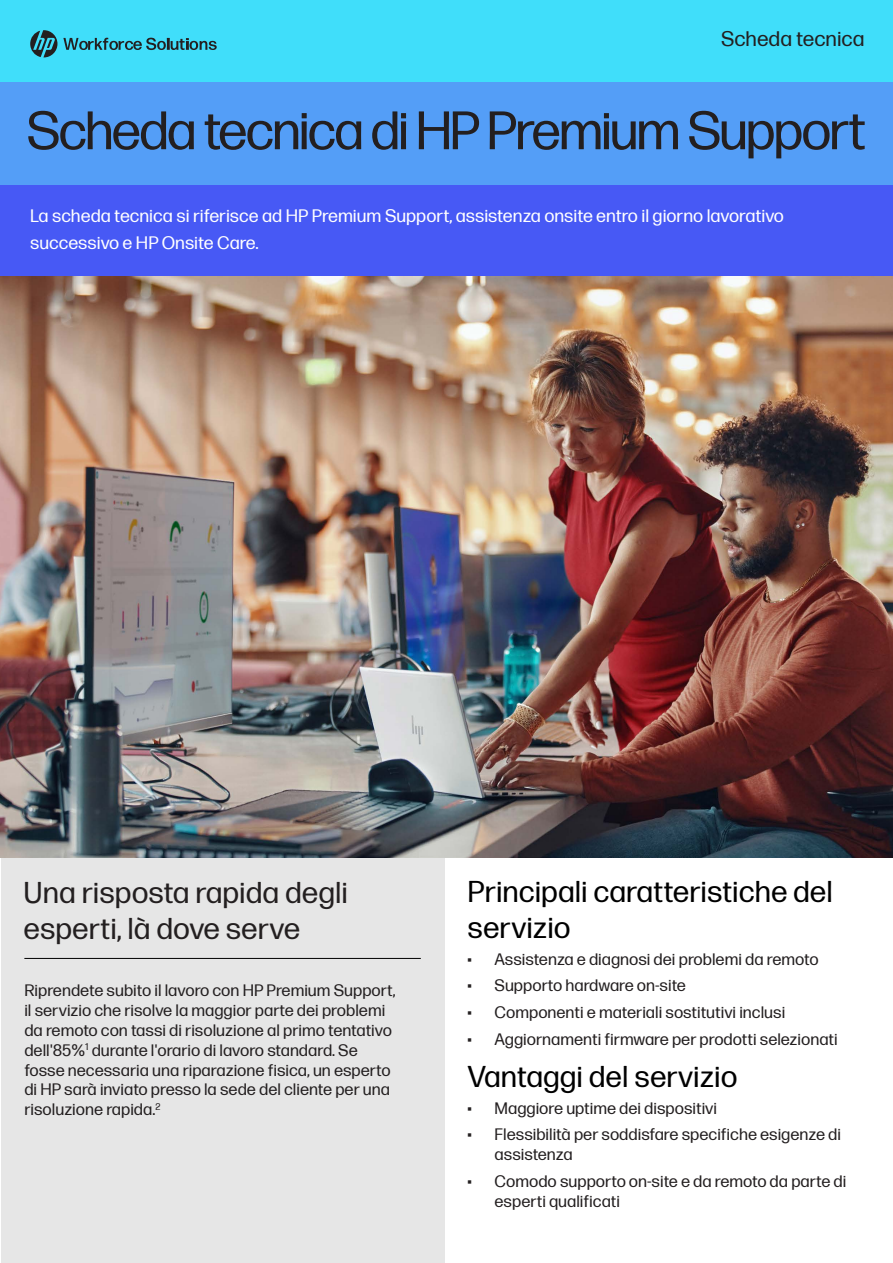
<style>
.page{position:relative;width:893px;height:1263px;background:#fff}
.page>*{position:absolute;margin:0;border:0;box-sizing:border-box;transform-origin:0 0}
.t1{font:54px "Forma DJR Cyrillic Display";color:#231f20}
.t2{font:30px/36px "Forma DJR Micro";color:#000}
.t3{font:30px/36px "Forma DJR Micro";color:#231f20}
.t4{font:21px "Forma DJR Micro";color:#231f20}
.t5{font:18px/27px "Forma DJR Micro";color:#fff}
.t6{font:16.5px/19.8px "Forma DJR Micro";color:#231f20}
</style>
<div class="page">
<div style="left:0;top:82px;width:893px;height:103px;background:#549ef7"></div>
<div style="left:0;top:0;width:893px;height:82px;background:#40defa"></div>
<svg style="left:63px;top:38px;width:154px;height:12px"></svg>
<svg style="left:30px;top:30px;width:27px;height:27px"></svg>
<div style="left:1px;top:857px;width:444px;height:406px;background:#e6e6e6"></div>
<img style="left:0;top:275px;width:893px;height:582px">
<div style="left:0;top:185px;width:893px;height:90px;background:#4759f5"></div>
<hr style="left:24px;top:958px;width:397px;height:1px;background:#000">
<p class="t4" style="left:721px;top:24px;width:145px">Scheda tecnica</p>
<h1 class="t1" style="left:28px;top:93px;width:839px">Scheda tecnica di HP Premium Support</h1>
<p class="t5" style="left:30px;top:201px;width:755px">La scheda tecnica si riferisce ad HP Premium Support, assistenza onsite entro il giorno lavorativo successivo e HP Onsite Care.</p>
<h2 class="t3" style="left:24px;top:873px;width:326px">Una risposta rapida degli esperti, là dove serve</h2>
<p class="t6" style="left:24px;top:979px;width:373px">Riprendete subito il lavoro con HP Premium Support, il servizio che risolve la maggior parte dei problemi da remoto con tassi di risoluzione al primo tentativo dell'85%<sup>1</sup> durante l'orario di lavoro standard. Se fosse necessaria una riparazione fisica, un esperto di HP sarà inviato presso la sede del cliente per una risoluzione rapida.<sup>2</sup></p>
<h2 class="t2" style="left:468px;top:872px;width:367px">Principali caratteristiche del servizio</h2>
<p class="t6" style="left:468px;top:948px;width:353px">• Assistenza e diagnosi dei problemi da remoto</p>
<p class="t6" style="left:468px;top:975px;width:220px">• Supporto hardware on-site</p>
<p class="t6" style="left:468px;top:1001px;width:319px">• Componenti e materiali sostitutivi inclusi</p>
<p class="t6" style="left:468px;top:1028px;width:372px">• Aggiornamenti firmware per prodotti selezionati</p>
<h2 class="t2" style="left:468px;top:1057px;width:271px">Vantaggi del servizio</h2>
<p class="t6" style="left:468px;top:1097px;width:251px">• Maggiore uptime dei dispositivi</p>
<p class="t6" style="left:495px;top:1123px;width:348px;text-indent:-27px">• Flessibilità per soddisfare specifiche esigenze di assistenza</p>
<p class="t6" style="left:495px;top:1170px;width:353px;text-indent:-27px">• Comodo supporto on-site e da remoto da parte di esperti qualificati</p>
</div>
